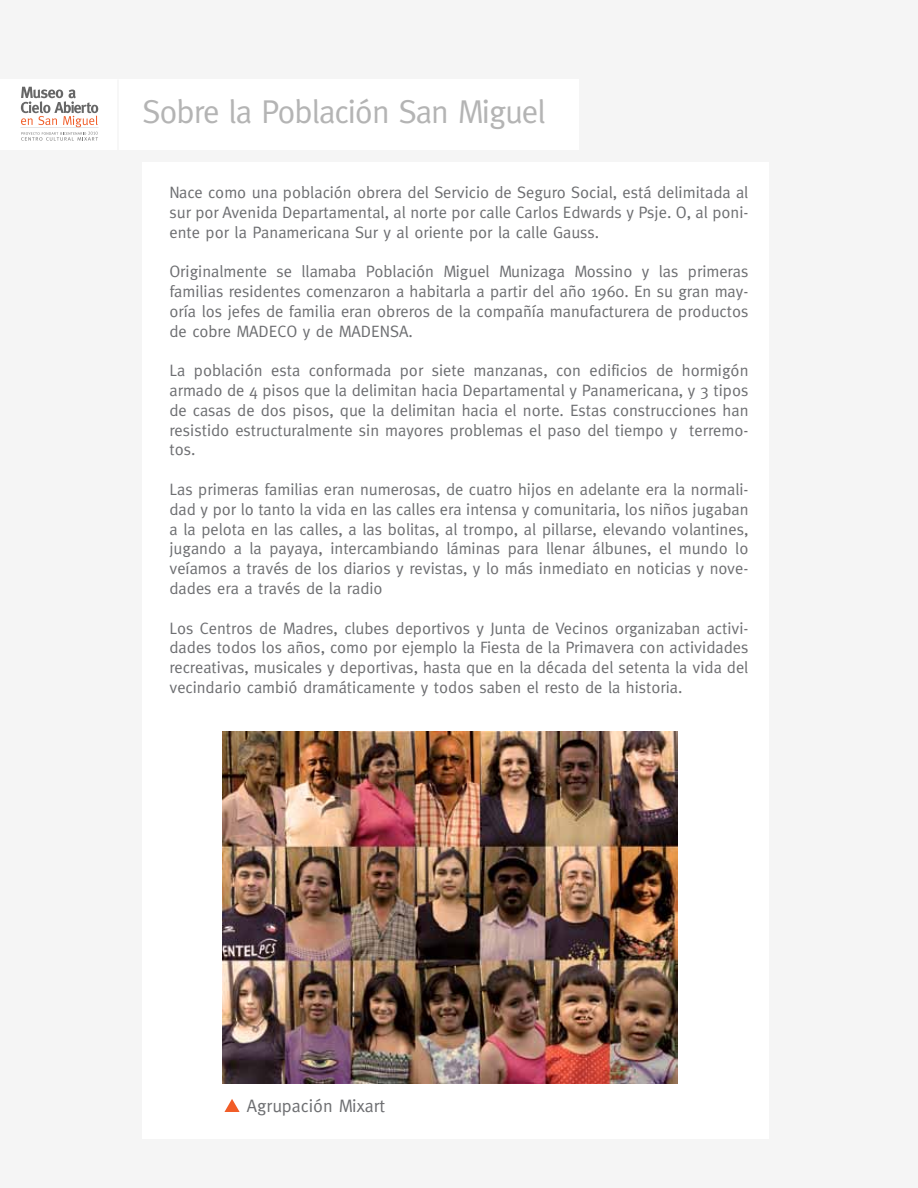
<style>
.page{position:relative;width:918px;height:1188px;background:#f5f5f5}
.page>*{position:absolute;margin:0;border:0;box-sizing:border-box;transform-origin:0 0}
.t1{font:33px "Meta";letter-spacing:-.03em;color:#b4b4b4}
.t2{font:18px "Meta";color:#6d6e71}
.t3{font:16.5px/19.8px "Meta";color:#6d6e71;text-align:justify}
</style>
<div class="page">
<div style="left:142px;top:162px;width:628px;height:976px;background:#fff"></div>
<div style="left:0;top:80px;width:579px;height:70px;background:#fff"></div>
<img style="left:223px;top:732px;width:454px;height:351px">
<svg style="left:224px;top:1099px;width:16px;height:13px"></svg>
<svg style="left:21px;top:87px;width:77px;height:54px"></svg>
<hr style="left:117px;top:80px;width:2px;height:70px;background:#e6e6e6">
<h1 class="t1" style="left:142px;top:93px;width:405px">Sobre la Población San Miguel</h1>
<p class="t3" style="left:170px;top:182px;width:580px">Nace como una población obrera del Servicio de Seguro Social, está delimitada al sur por Avenida Departamental, al norte por calle Carlos Edwards y Psje. O, al poni&shy;ente por la Panamericana Sur y al oriente por la calle Gauss.</p>
<p class="t3" style="left:170px;top:261px;width:581px">Originalmente se llamaba Población Miguel Munizaga Mossino y las primeras familias residentes comenzaron a habitarla a partir del año 1960. En su gran may&shy;oría los jefes de familia eran obreros de la compañía manufacturera de productos de cobre MADECO y de MADENSA.</p>
<p class="t3" style="left:170px;top:360px;width:581px">La población esta conformada por siete manzanas, con edificios de hormigón armado de 4 pisos que la delimitan hacia Departamental y Panamericana, y 3 tipos de casas de dos pisos, que la delimitan hacia el norte. Estas construcciones han resistido estructuralmente sin mayores problemas el paso del tiempo y terremo&shy;tos.</p>
<p class="t3" style="left:170px;top:479px;width:581px">Las primeras familias eran numerosas, de cuatro hijos en adelante era la normali&shy;dad y por lo tanto la vida en las calles era intensa y comunitaria, los niños jugaban a la pelota en las calles, a las bolitas, al trompo, al pillarse, elevando volantines, jugando a la payaya, intercambiando láminas para llenar álbunes, el mundo lo veíamos a través de los diarios y revistas, y lo más inmediato en noticias y nove&shy;dades era a través de la radio</p>
<p class="t3" style="left:170px;top:618px;width:581px">Los Centros de Madres, clubes deportivos y Junta de Vecinos organizaban activi&shy;dades todos los años, como por ejemplo la Fiesta de la Primavera con actividades recreativas, musicales y deportivas, hasta que en la década del setenta la vida del vecindario cambió dramáticamente y todos saben el resto de la historia.</p>
<p class="t2" style="left:247px;top:1095px;width:140px">Agrupación Mixart</p>
</div>
